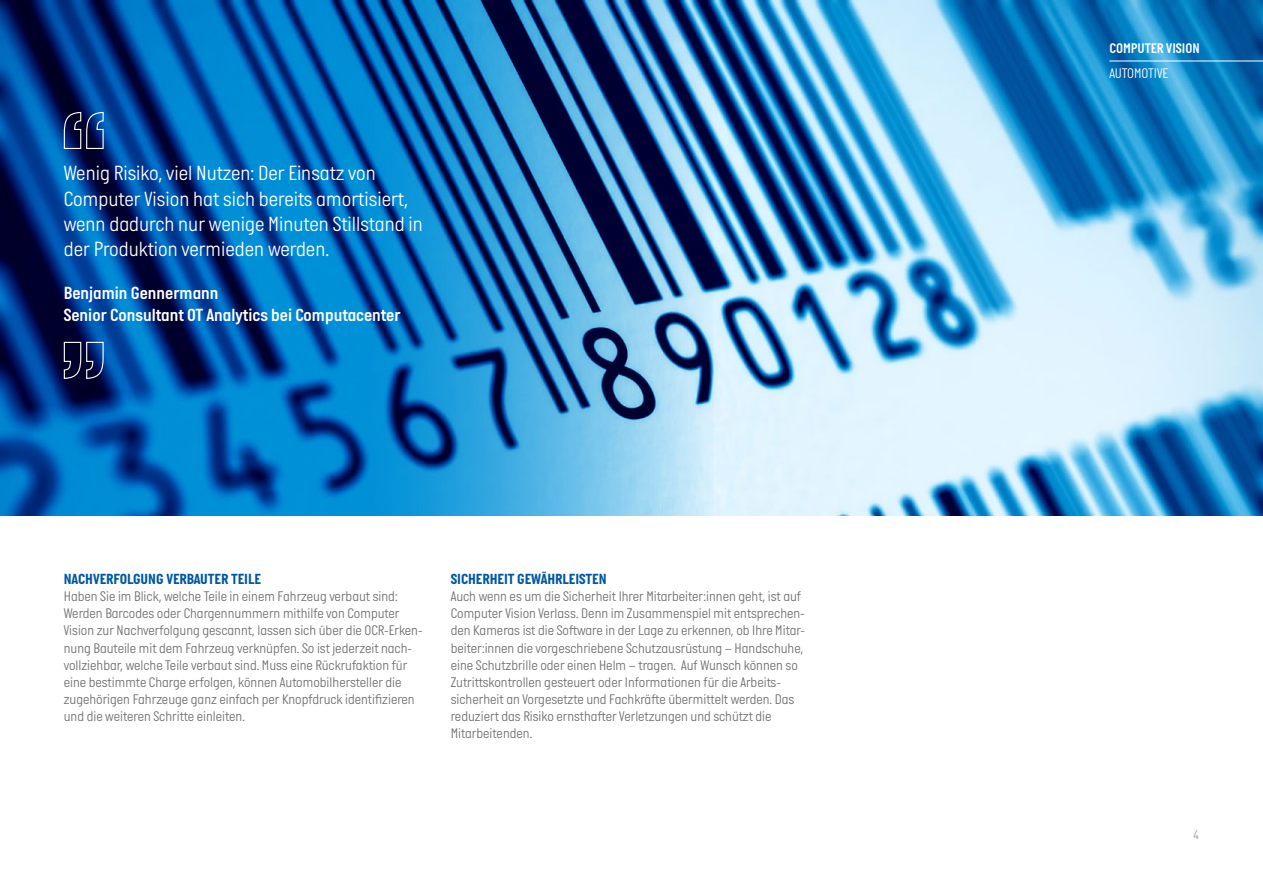
<style>
.page{position:relative;width:1263px;height:893px;background:#fff}
.page>*{position:absolute;margin:0;border:0;box-sizing:border-box;transform-origin:0 0}
.C_Zitat{font:300 21px/25.2px "Italian Plate No One";color:#fff}
.C_Zitat_Name{font:18px/21.6px "Italian Plate No One D Bd";color:#fff}
.C_Subhead_innen{font:700 15px "Italian Plate No One";color:#0058a2}
.C_Copy{font:300 14.25px/17.1px "Italian Plate No One";color:#706f6f}
.C_Rubrik_Demi{font:14.25px "Italian Plate No One D Bd";color:#fff}
.C_Rubrik_Light{font:300 14.25px "Italian Plate No One";color:#fff}
.t1{font:300 13.5px "Italian Plate No One";color:#9d9d9c}
</style>
<div class="page">
<img style="left:712px;top:0;width:551px;height:516px">
<svg style="left:0;top:0;width:712px;height:516px;background:#1a6aac"></svg>
<svg style="left:63px;top:111px;width:41px;height:39px;background:#26376b"></svg>
<svg style="left:63px;top:341px;width:41px;height:38px;background:#273260"></svg>
<hr style="left:1109px;top:61px;width:154px;height:1px;background:#fff">
<p class="C_Zitat" style="left:64px;top:162px;width:361px">Wenig Risiko, viel Nutzen: Der Einsatz von Computer Vision hat sich bereits amortisiert, wenn dadurch nur wenige Minuten Stillstand in der Produktion vermieden werden.</p>
<p class="C_Zitat_Name" style="left:64px;top:282px;width:338px">Benjamin Gennermann<br>Senior Consultant OT Analytics bei Computacenter</p>
<p class="C_Subhead_innen" style="left:64px;top:571px;width:199px">NACHVERFOLGUNG VERBAUTER TEILE</p>
<p class="C_Copy" style="left:64px;top:588px;width:360px">Haben Sie im Blick, welche Teile in einem Fahrzeug verbaut sind:<br>Werden Barcodes oder Chargennummern mithilfe von Computer Vision zur Nachverfolgung gescannt, lassen sich über die OCR-Erken&shy;nung Bauteile mit dem Fahrzeug verknüpfen. So ist jederzeit nach&shy;vollziehbar, welche Teile verbaut sind. Muss eine Rückrufaktion für eine bestimmte Charge erfolgen, können Automobilhersteller die zugehörigen Fahrzeuge ganz einfach per Knopfdruck identifizieren und die weiteren Schritte einleiten.</p>
<p class="C_Subhead_innen" style="left:451px;top:571px;width:157px">SICHERHEIT GEWÄHRLEISTEN</p>
<p class="C_Copy" style="left:451px;top:588px;width:356px">Auch wenn es um die Sicherheit Ihrer Mitarbeiter:innen geht, ist auf Computer Vision Verlass. Denn im Zusammenspiel mit entsprechen&shy;den Kameras ist die Software in der Lage zu erkennen, ob Ihre Mitar&shy;beiter:innen die vorgeschriebene Schutzausrüstung – Handschuhe, eine Schutzbrille oder einen Helm – tragen. Auf Wunsch können so Zutrittskontrollen gesteuert oder Informationen für die Arbeits&shy;sicherheit an Vorgesetzte und Fachkräfte übermittelt werden. Das reduziert das Risiko ernsthafter Verletzungen und schützt die Mitarbeitenden.</p>
<p class="C_Rubrik_Demi" style="left:1109px;top:41px;width:92px">COMPUTER VISION</p>
<p class="C_Rubrik_Light" style="left:1109px;top:65px;width:60px">AUTOMOTIVE</p>
<p class="t1" style="left:1193px;top:827px;width:8px">4</p>
</div>
